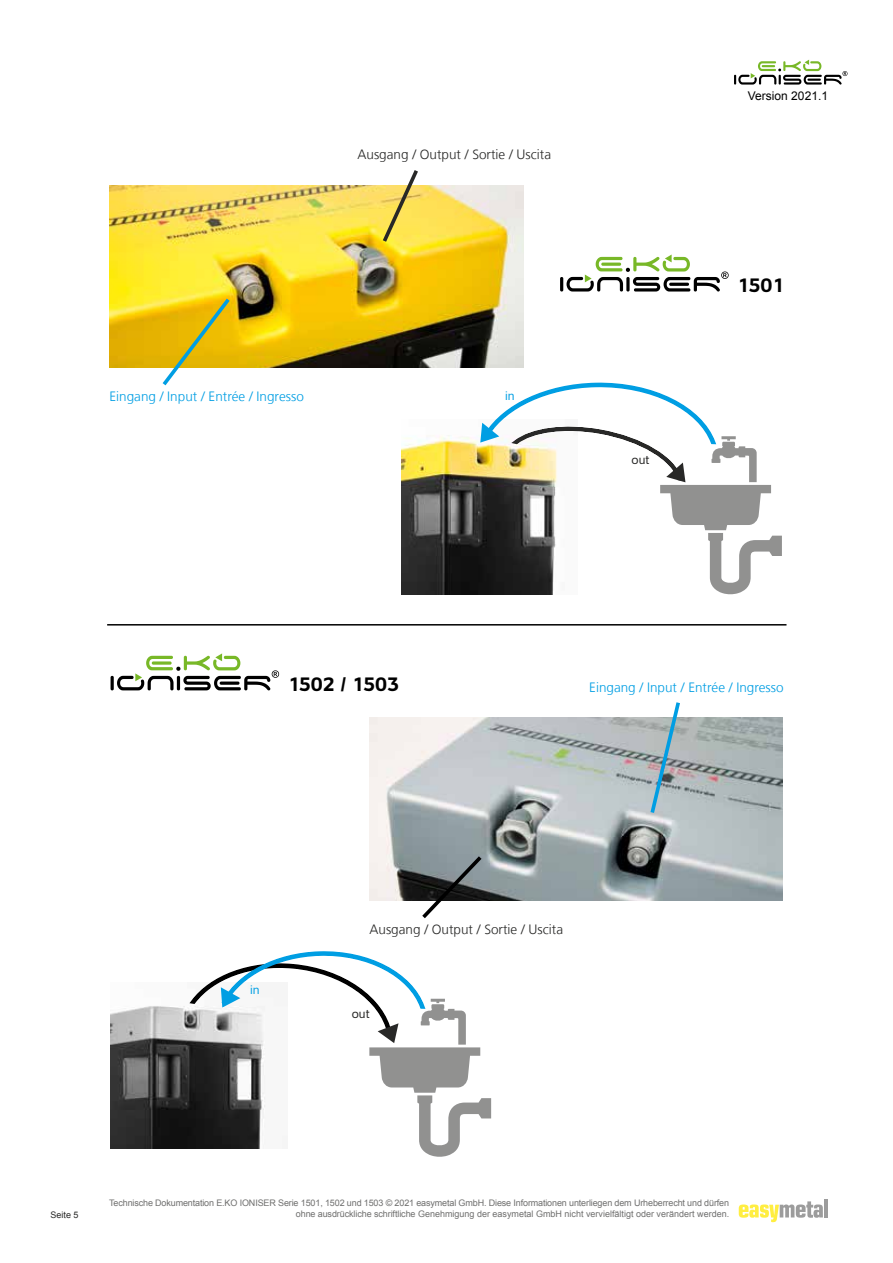
<style>
.page{position:relative;width:893px;height:1263px;background:#fff}
.page>*{position:absolute;margin:0;border:0;box-sizing:border-box;transform-origin:0 0}
.t1{font:700 19.95px "Angro LT Std";color:#000}
.t2{font:300 13.5px "Frutiger LT";color:#009ee3}
.t3{font:300 13.5px "Frutiger LT";color:#282827}
.t4{font:300 12.75px "Angro LT Std";color:#282827}
.t5{font:300 12.75px "Angro LT Std";color:#009ee3}
.t6{font:12px "Arial";color:#000}
.t7{font:9px/10.8px "Arial";letter-spacing:-.015em;color:#6f6f6e;text-align:right}
.t8{font:9px "Arial";color:#282827}
</style>
<div class="page">
<svg style="left:739px;top:1201px;width:84px;height:21px"></svg>
<hr style="left:824px;top:1199px;width:4px;height:18px;background:#9c9c9c">
<svg style="left:734px;top:60px;width:113px;height:25px"></svg>
<img style="left:110px;top:185px;width:413px;height:183px">
<svg style="left:159px;top:295px;width:74px;height:91px"></svg>
<svg style="left:380px;top:170px;width:41px;height:76px"></svg>
<img style="left:402px;top:435px;width:78px;height:159px">
<svg style="left:480px;top:383px;width:302px;height:211px"></svg>
<img style="left:111px;top:1002px;width:79px;height:146px">
<img style="left:369px;top:718px;width:414px;height:183px">
<svg style="left:418px;top:852px;width:67px;height:67px"></svg>
<svg style="left:648px;top:702px;width:35px;height:115px;background:#a6b9c2"></svg>
<svg style="left:190px;top:951px;width:301px;height:206px"></svg>
<svg style="left:111px;top:653px;width:168px;height:37px"></svg>
<svg style="left:560px;top:254px;width:169px;height:37px"></svg>
<hr style="left:107px;top:624px;width:679px;height:1px;background:#000">
<h2 class="t3" style="left:358px;top:147px;width:195px">Ausgang / Output / Sortie / Uscita</h2>
<h2 class="t2" style="left:110px;top:389px;width:196px">Eingang / Input / Entrée / Ingresso</h2>
<h3 class="t5" style="left:505px;top:389px;width:11px">in</h3>
<h3 class="t4" style="left:632px;top:453px;width:19px">out</h3>
<h3 class="t6" style="left:748px;top:88px;width:82px">Version 2021.1</h3>
<h1 class="t1" style="left:738px;top:274px;width:48px">1501</h1>
<h1 class="t1" style="left:288px;top:673px;width:112px">1502 / 1503</h1>
<h2 class="t2" style="left:589px;top:680px;width:196px">Eingang / Input / Entrée / Ingresso</h2>
<h3 class="t5" style="left:250px;top:982px;width:11px">in</h3>
<h2 class="t3" style="left:370px;top:922px;width:195px">Ausgang / Output / Sortie / Uscita</h2>
<h3 class="t4" style="left:352px;top:1007px;width:19px">out</h3>
<p class="t8" style="left:51px;top:1208px;width:30px">Seite 5</p>
<p class="t7" style="left:109px;top:1198px;width:621px">Technische Dokumentation E.KO IONISER Serie 1501, 1502 und 1503 © 2021 easymetal GmbH. Diese Informationen unterliegen dem Urheberrecht und dürfen ohne ausdrückliche schriftliche Genehmigung der easymetal GmbH nicht vervielfältigt oder verändert werden.</p>
</div>
